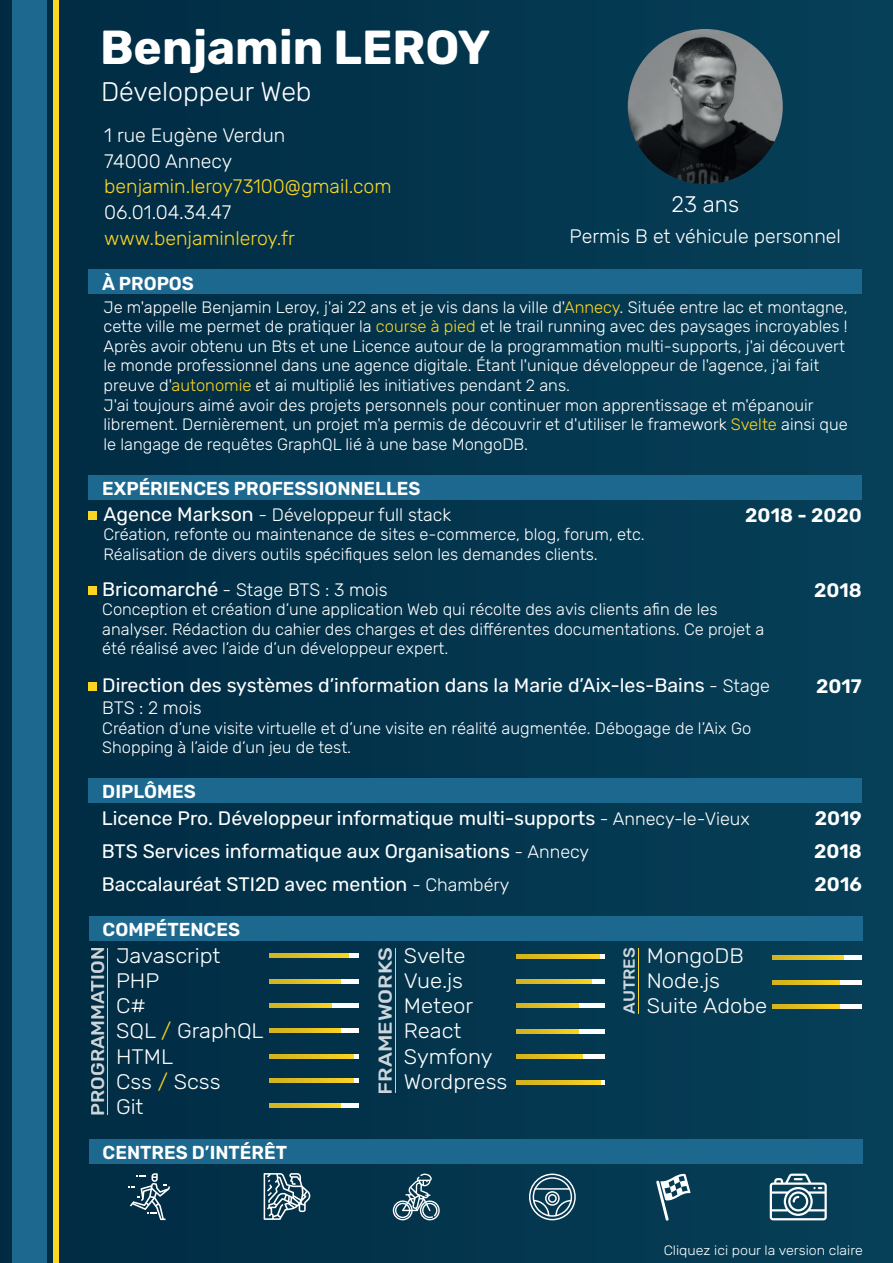
<style>
.page{position:relative;width:893px;height:1263px;background:#03354d}
.page>*{position:absolute;margin:0;border:0;box-sizing:border-box;transform-origin:0 0}
.t1{font:700 47.7px "Rubik";color:#fff}
.t2{font:300 26.85px "Rubik";color:#fff}
.t3{font:300 22.5px "Rubik";color:#fff}
.t4{font:300 21px/25.2px "Rubik";color:#fff;scale:1.05 1}
.t5{font:19.5px/33px "Rubik";color:#fff}
.t6{font:300 19.5px/25.5px "Rubik";color:#fff}
.t7{font:300 19.5px "Rubik";color:#fcd623}
.t8{font:600 19.5px/33px "Rubik";color:#fff;text-align:justify}
.t9{font:300 19.35px "Rubik";color:#fff;scale:.37 1}
.t10{font:600 18.75px "Rubik";color:#fff}
.t11{font:500 18.75px "Rubik";color:#fff;scale:1.15 1}
.t12{font:500 18.6px "Rubik";color:#fff;scale:1.05 1}
.t13{font:300 18px "Rubik";color:#fff}
.t14{font:300 16.5px/19.5px "Rubik";color:#fff}
.t15{font:500 16.05px "Rubik";color:#fff;scale:1.05 1}
.t16{font:300 13.5px "Rubik";color:#fff;scale:1.05 1}
.s1{color:#fcd623}
.s2{font-weight:400;font-size:19.5px}
.s3{font-weight:300;font-size:18px}
</style>
<div class="page">
<div style="left:88px;top:778px;width:774px;height:24px;background:#1c688f"></div>
<div style="left:12px;top:0;width:34px;height:1263px;background:#1c688f"></div>
<div style="left:54px;top:0;width:5px;height:1263px;background:#fcd623"></div>
<img style="left:628px;top:29px;width:155px;height:155px;border-radius:77px">
<hr style="left:270px;top:954px;width:89px;height:4px;background:#fff">
<svg style="left:270px;top:954px;width:79px;height:4px"></svg>
<hr style="left:270px;top:979px;width:89px;height:4px;background:#fff">
<svg style="left:270px;top:979px;width:71px;height:4px"></svg>
<hr style="left:270px;top:1003px;width:89px;height:4px;background:#fff">
<svg style="left:270px;top:1003px;width:62px;height:4px"></svg>
<hr style="left:270px;top:1029px;width:89px;height:4px;background:#fff">
<svg style="left:270px;top:1029px;width:71px;height:4px"></svg>
<hr style="left:270px;top:1054px;width:89px;height:4px;background:#fff">
<svg style="left:270px;top:1054px;width:84px;height:4px"></svg>
<hr style="left:516px;top:954px;width:89px;height:4px;background:#fff">
<svg style="left:516px;top:954px;width:84px;height:4px"></svg>
<hr style="left:516px;top:980px;width:89px;height:4px;background:#fff">
<svg style="left:516px;top:980px;width:75px;height:4px"></svg>
<hr style="left:516px;top:1004px;width:89px;height:4px;background:#fff">
<svg style="left:516px;top:1004px;width:62px;height:4px"></svg>
<hr style="left:516px;top:1055px;width:89px;height:4px;background:#fff">
<svg style="left:516px;top:1055px;width:67px;height:4px"></svg>
<svg style="left:600px;top:1080px;width:5px;height:4px"></svg>
<svg style="left:516px;top:1080px;width:84px;height:4px"></svg>
<hr style="left:270px;top:1078px;width:89px;height:4px;background:#fff">
<svg style="left:270px;top:1078px;width:84px;height:4px"></svg>
<hr style="left:270px;top:1104px;width:89px;height:4px;background:#fff">
<svg style="left:270px;top:1104px;width:71px;height:4px"></svg>
<hr style="left:107px;top:948px;width:1px;height:166px;background:#fcd623">
<hr style="left:395px;top:948px;width:1px;height:145px;background:#fcd623">
<hr style="left:638px;top:948px;width:1px;height:65px;background:#fcd623">
<hr style="left:773px;top:955px;width:89px;height:4px;background:#fff">
<svg style="left:773px;top:955px;width:71px;height:4px"></svg>
<div style="left:773px;top:980px;width:89px;height:5px;background:#fff"></div>
<svg style="left:773px;top:980px;width:66px;height:5px"></svg>
<div style="left:773px;top:1004px;width:89px;height:5px;background:#fff"></div>
<svg style="left:773px;top:1004px;width:66px;height:5px"></svg>
<hr style="left:516px;top:1029px;width:89px;height:4px;background:#fff">
<svg style="left:516px;top:1029px;width:62px;height:4px"></svg>
<div style="left:89px;top:916px;width:773px;height:24px;background:#1c688f"></div>
<div style="left:88px;top:475px;width:774px;height:24px;background:#1c688f"></div>
<div style="left:89px;top:511px;width:8px;height:8px;background:#fcd623"></div>
<div style="left:89px;top:587px;width:8px;height:8px;background:#fcd623"></div>
<div style="left:89px;top:683px;width:8px;height:8px;background:#fcd623"></div>
<svg style="left:529px;top:1173px;width:47px;height:47px"></svg>
<hr style="left:534px;top:1188px;width:36px;height:2px;background:#fff">
<svg style="left:393px;top:1173px;width:47px;height:47px"></svg>
<svg style="left:770px;top:1173px;width:57px;height:47px"></svg>
<svg style="left:264px;top:1173px;width:47px;height:47px"></svg>
<svg style="left:128px;top:1173px;width:42px;height:47px"></svg>
<svg style="left:656px;top:1173px;width:35px;height:48px"></svg>
<div style="left:89px;top:1139px;width:773px;height:25px;background:#1c688f"></div>
<div style="left:88px;top:270px;width:774px;height:24px;background:#1c688f"></div>
<h1 class="t1" style="left:100px;top:21px;width:392px">Benjamin LEROY</h1>
<h2 class="t2" style="left:101px;top:77px;width:212px">Développeur Web</h2>
<p class="t6" style="left:104px;top:123px;width:182px">1 rue Eugène Verdun<br>74000 Annecy</p>
<p class="t7" style="left:104px;top:176px;width:289px">benjamin.leroy73100@gmail.com</p>
<p class="t6" style="left:104px;top:200px;width:129px">06.01.04.34.47</p>
<p class="t7" style="left:104px;top:227px;width:192px">www.benjaminleroy.fr</p>
<h3 class="t3" style="left:671px;top:192px;width:69px">23 ans</h3>
<p class="t6" style="left:570px;top:224px;width:273px">Permis B et véhicule personnel</p>
<p class="t10" style="left:102px;top:273px;width:93px">À PROPOS</p>
<p class="t14" style="left:104px;top:298px;width:746px">Je m'appelle Benjamin Leroy, j'ai 22 ans et je vis dans la ville d'<span class="s1">Annecy</span>. Située entre lac et montagne, cette ville me permet de pratiquer la <span class="s1">course à pied</span> et le trail running avec des paysages incroyables !<br>Après avoir obtenu un Bts et une Licence autour de la programmation multi-supports, j'ai découvert le monde professionnel dans une agence digitale. Étant l'unique développeur de l'agence, j'ai fait preuve d'<span class="s1">autonomie</span> et ai multiplié les initiatives pendant 2 ans.<br>J'ai toujours aimé avoir des projets personnels pour continuer mon apprentissage et m'épanouir librement. Dernièrement, un projet m'a permis de découvrir et d'utiliser le framework <span class="s1">Svelte</span> ainsi que le langage de requêtes GraphQL lié à une base MongoDB.</p>
<p class="t10" style="left:102px;top:478px;width:320px">EXPÉRIENCES PROFESSIONNELLES</p>
<p class="t13" style="left:103px;top:504px;width:349px"><span class="s2">Agence Markson</span> - Développeur full stack</p>
<p class="t14" style="left:104px;top:525px;width:543px">Création, refonte ou maintenance de sites e-commerce, blog, forum, etc.<br>Réalisation de divers outils spécifiques selon les demandes clients.</p>
<p class="t13" style="left:102px;top:579px;width:287px"><span class="s2">Bricomarché</span> - Stage BTS : 3 mois</p>
<p class="t14" style="left:102px;top:600px;width:663px">Conception et création d’une application Web qui récolte des avis clients afin de les analyser. Rédaction du cahier des charges et des différentes documentations. Ce projet a été réalisé avec l’aide d’un développeur expert.</p>
<p class="t5" style="left:102px;top:669px;width:669px">Direction des systèmes d’information dans la Marie d’Aix-les-Bains <span class="s3">- Stage</span></p>
<p class="t13" style="left:102px;top:698px;width:101px">BTS : 2 mois</p>
<p class="t14" style="left:102px;top:719px;width:650px">Création d’une visite virtuelle et d’une visite en réalité augmentée. Débogage de l’Aix Go<br>Shopping à l’aide d’un jeu de test.</p>
<p class="t8" style="left:745px;top:499px;width:118px">2018 - 2020</p>
<p class="t8" style="left:814px;top:574px;width:49px">2018</p>
<p class="t8" style="left:816px;top:670px;width:47px">2017</p>
<p class="t10" style="left:102px;top:781px;width:95px">DIPLÔMES</p>
<p class="t5" style="left:102px;top:802px;width:649px">Licence Pro. Développeur informatique multi-supports <span class="s3">- Annecy-le-Vieux<br></span>BTS Services informatique aux Organisations <span class="s3">- Annecy<br></span>Baccalauréat STI2D avec mention <span class="s3">- Chambéry</span></p>
<p class="t10" style="left:103px;top:919px;width:139px">COMPÉTENCES</p>
<p class="t4" style="left:116px;top:943px;width:142px">Javascript<br>PHP<br>C#<br>SQL <span class="s1">/</span> GraphQL<br>HTML<br>Css <span class="s1">/</span> Scss<br>Git</p>
<p class="t4" style="left:404px;top:943px;width:100px">Svelte<br>Vue.js<br>Meteor<br>React<br>Symfony<br>Wordpress</p>
<p class="t4" style="left:647px;top:943px;width:116px">MongoDB<br>Node.js<br>Suite Adobe</p>
<p class="t12" style="left:87px;top:1115px;width:163px;rotate:-90deg">PROGRAMMATION</p>
<p class="t11" style="left:375px;top:1094px;width:130px;rotate:-90deg">FRAMEWORKS</p>
<p class="t15" style="left:620px;top:1013px;width:65px;rotate:-90deg">AUTRES</p>
<p class="t10" style="left:103px;top:1142px;width:186px">CENTRES D’INTÉRÊT</p>
<p class="t8" style="left:814px;top:802px;width:49px">2019<br>2018<br>2016</p>
<p class="t9" style="left:661px;top:1240px;width:548px">https: /www.benjaminleroy.fr/pdf/CV-Benjamin-Leroy-light.pdf</p>
<p class="t16" style="left:664px;top:1243px;width:191px">Cliquez ici pour la version claire</p>
</div>
